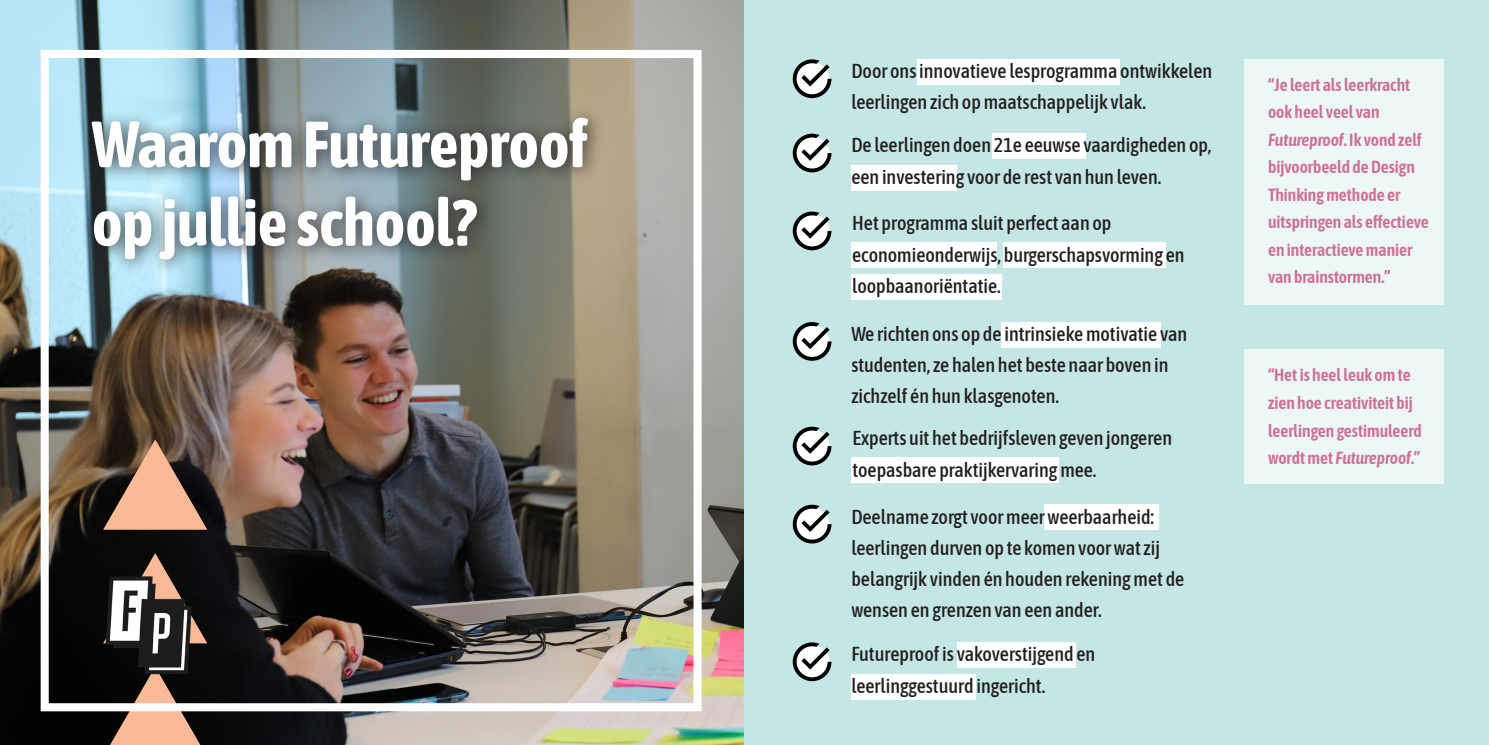
<style>
.page{position:relative;width:1489px;height:745px;background:#fff}
.page>*{position:absolute;margin:0;border:0;box-sizing:border-box;transform-origin:0 0}
.t1{font:700 64.88px/78.5px "Asap Condensed";color:#fff}
.t2{font:500 20.12px/31.2px "Asap Condensed";color:#231f20}
.t3{font:600 17.5px/27.5px "Asap Condensed";color:#ce6f97}
.s1{font-style:italic}
</style>
<div class="page">
<img style="left:0;top:0;width:744px;height:744px">
<svg style="left:103px;top:439px;width:104px;height:90px;background:#936f5b"></svg>
<svg style="left:110px;top:699px;width:90px;height:45px;background:#c19279"></svg>
<div style="left:41px;top:50px;width:660px;height:660px;border:8px solid #fff"></div>
<div style="left:80px;top:105px;width:524px;height:171px;background:#231f20;opacity:.75"></div>
<img style="left:73px;top:549px;width:149px;height:150px">
<div style="left:744px;top:0;width:744px;height:744px;background:#c4e6e5"></div>
<div style="left:916px;top:59px;width:203px;height:25px;background:#fff"></div>
<div style="left:992px;top:133px;width:93px;height:25px;background:#fff"></div>
<div style="left:851px;top:165px;width:105px;height:25px;background:#fff"></div>
<div style="left:851px;top:243px;width:145px;height:25px;background:#fff"></div>
<div style="left:1003px;top:243px;width:162px;height:25px;background:#fff"></div>
<div style="left:851px;top:274px;width:150px;height:25px;background:#fff"></div>
<div style="left:1001px;top:322px;width:159px;height:25px;background:#fff"></div>
<div style="left:1044px;top:504px;width:114px;height:25px;background:#fff"></div>
<svg style="left:792px;top:59px;width:39px;height:39px"></svg>
<svg style="left:792px;top:133px;width:39px;height:39px"></svg>
<svg style="left:792px;top:211px;width:39px;height:39px"></svg>
<svg style="left:792px;top:322px;width:39px;height:38px"></svg>
<svg style="left:792px;top:504px;width:39px;height:39px"></svg>
<div style="left:1243px;top:349px;width:200px;height:135px;background:#ecf7f6"></div>
<div style="left:1243px;top:59px;width:200px;height:245px;background:#ecf7f6"></div>
<svg style="left:792px;top:426px;width:39px;height:39px"></svg>
<div style="left:851px;top:457px;width:207px;height:25px;background:#fff"></div>
<svg style="left:792px;top:642px;width:39px;height:38px"></svg>
<div style="left:957px;top:642px;width:118px;height:25px;background:#fff"></div>
<div style="left:851px;top:674px;width:124px;height:25px;background:#fff"></div>
<p class="t1" style="left:92px;top:101px;width:497px">Waarom Futureproof op jullie school?</p>
<p class="t2" style="left:851px;top:54px;width:362px">Door ons innovatieve lesprogramma ontwikkelen leerlingen zich op maatschappelijk vlak.</p>
<p class="t2" style="left:851px;top:128px;width:362px">De leerlingen doen 21e eeuwse vaardigheden op, een investering voor de rest van hun leven.</p>
<p class="t2" style="left:852px;top:206px;width:334px">Het programma sluit perfect aan op economieonderwijs, burgerschapsvorming en loopbaanoriëntatie.</p>
<p class="t2" style="left:851px;top:317px;width:337px">We richten ons op de intrinsieke motivatie van studenten, ze halen het beste naar boven in zichzelf én hun klasgenoten.</p>
<p class="t2" style="left:852px;top:421px;width:321px">Experts uit het bedrijfsleven geven jongeren toepasbare praktijkervaring mee.</p>
<p class="t2" style="left:851px;top:499px;width:334px">Deelname zorgt voor meer weerbaarheid: leerlingen durven op te komen voor wat zij belangrijk vinden én houden rekening met de wensen en grenzen van een ander.</p>
<p class="t2" style="left:851px;top:637px;width:245px">Futureproof is vakoverstijgend en leerlinggestuurd ingericht.</p>
<p class="t3" style="left:1267px;top:70px;width:162px">“Je leert als leerkracht ook heel veel van<br><span class="s1">Futureproof</span>. Ik vond zelf bijvoorbeeld de Design<br>Thinking methode er uitspringen als effectieve en interactieve manier van brainstormen.”</p>
<p class="t3" style="left:1267px;top:360px;width:155px">“Het is heel leuk om te zien hoe creativiteit bij leerlingen gestimuleerd wordt met <span class="s1">Futureproof</span>.”</p>
</div>
